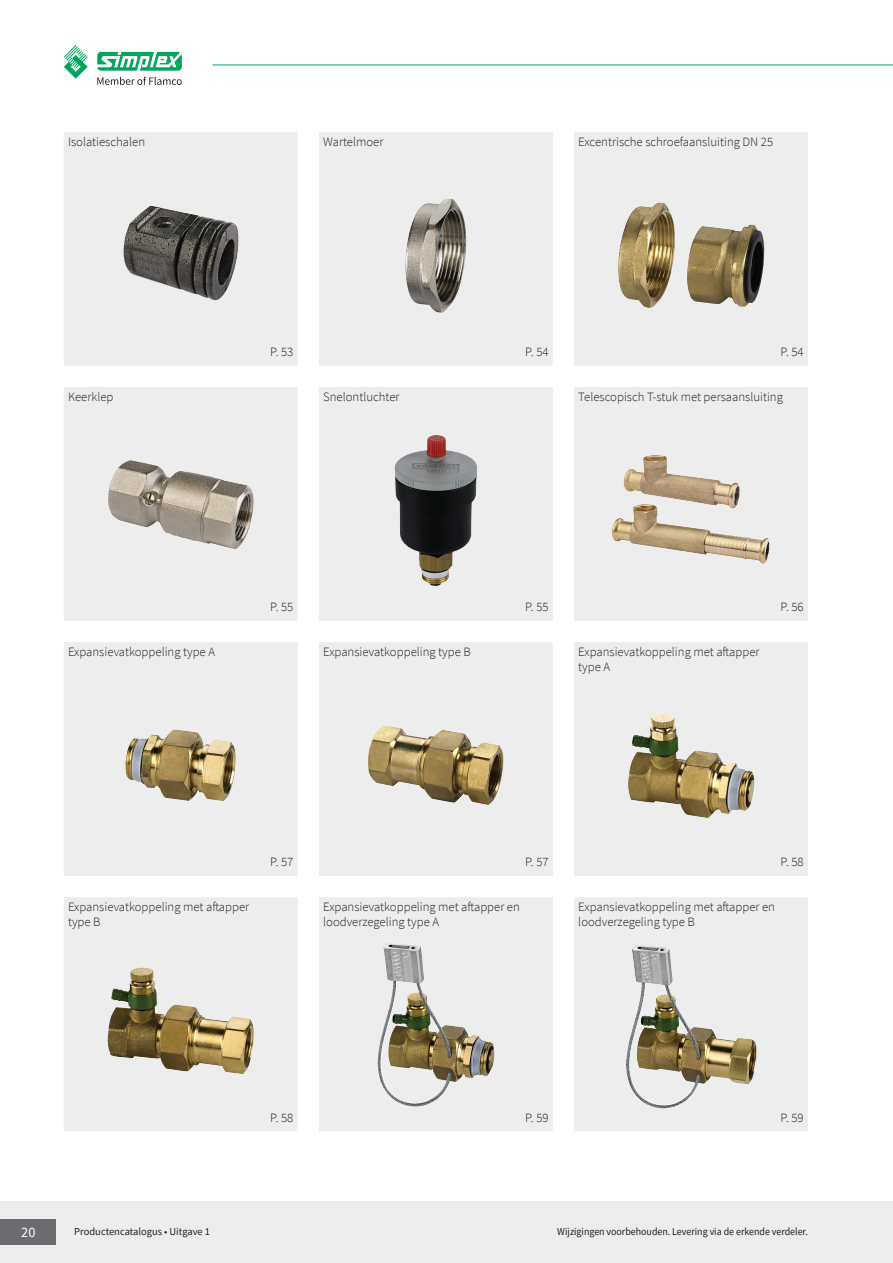
<style>
.page{position:relative;width:893px;height:1263px;background:#fff}
.page>*{position:absolute;margin:0;border:0;box-sizing:border-box;transform-origin:0 0}
.t1{font:14.25px "Source Sans Pro";color:#fff}
.t2{font:300 12.75px/15.3px "Source Sans Pro";color:#231f20}
.t3{font:10.5px "Source Sans Pro";letter-spacing:-.005em;color:#231f20;scale:.95 1}
.t4{font:10.5px "Source Sans Pro";letter-spacing:-.005em;color:#231f20}
</style>
<div class="page">
<div style="left:0;top:1201px;width:893px;height:62px;background:#ededee"></div>
<div style="left:0;top:1219px;width:55px;height:26px;background:#6c6d70"></div>
<hr style="left:213px;top:65px;width:680px;height:1px;background:#00a65d">
<svg style="left:64px;top:45px;width:24px;height:34px"></svg>
<svg style="left:97px;top:52px;width:85px;height:19px"></svg>
<svg style="left:97px;top:77px;width:85px;height:8px"></svg>
<div style="left:64px;top:897px;width:234px;height:234px;background:#ededee"></div>
<img style="left:107px;top:968px;width:147px;height:106px">
<div style="left:319px;top:897px;width:234px;height:234px;background:#ededee"></div>
<img style="left:377px;top:944px;width:118px;height:163px">
<div style="left:574px;top:897px;width:234px;height:234px;background:#ededee"></div>
<img style="left:625px;top:946px;width:132px;height:163px">
<div style="left:64px;top:642px;width:234px;height:234px;background:#ededee"></div>
<img style="left:125px;top:730px;width:111px;height:71px">
<div style="left:319px;top:642px;width:234px;height:234px;background:#ededee"></div>
<img style="left:368px;top:726px;width:136px;height:79px">
<div style="left:574px;top:642px;width:234px;height:234px;background:#ededee"></div>
<img style="left:627px;top:713px;width:128px;height:105px">
<div style="left:64px;top:387px;width:234px;height:234px;background:#ededee"></div>
<img style="left:108px;top:460px;width:146px;height:89px">
<div style="left:319px;top:387px;width:234px;height:234px;background:#ededee"></div>
<img style="left:395px;top:435px;width:82px;height:153px">
<svg style="left:574px;top:387px;width:234px;height:234px;fill:#ededee"></svg>
<img style="left:623px;top:455px;width:107px;height:53px">
<div style="left:64px;top:132px;width:234px;height:234px;background:#ededee"></div>
<img style="left:123px;top:205px;width:117px;height:96px">
<div style="left:319px;top:132px;width:234px;height:234px;background:#ededee"></div>
<img style="left:405px;top:199px;width:62px;height:114px">
<div style="left:574px;top:132px;width:234px;height:234px;background:#ededee"></div>
<img style="left:616px;top:202px;width:150px;height:106px">
<p class="t2" style="left:68px;top:134px;width:79px">Isolatieschalen</p>
<p class="t2" style="left:68px;top:389px;width:47px">Keerklep</p>
<p class="t2" style="left:323px;top:134px;width:62px">Wartelmoer</p>
<p class="t2" style="left:270px;top:344px;width:25px">P. 53</p>
<p class="t2" style="left:323px;top:389px;width:78px">Snelontluchter</p>
<p class="t2" style="left:578px;top:134px;width:196px">Excentrische schroefaansluiting DN 25</p>
<p class="t2" style="left:525px;top:344px;width:25px">P. 54</p>
<p class="t2" style="left:780px;top:344px;width:25px">P. 54</p>
<p class="t2" style="left:578px;top:389px;width:206px">Telescopisch T-stuk met persaansluiting</p>
<p class="t2" style="left:68px;top:644px;width:149px">Expansievatkoppeling type A</p>
<p class="t2" style="left:270px;top:599px;width:25px">P. 55</p>
<p class="t2" style="left:323px;top:644px;width:149px">Expansievatkoppeling type B</p>
<p class="t2" style="left:525px;top:599px;width:25px">P. 55</p>
<p class="t2" style="left:578px;top:644px;width:183px">Expansievatkoppeling met aftapper type A</p>
<p class="t2" style="left:780px;top:599px;width:25px">P. 56</p>
<p class="t2" style="left:68px;top:899px;width:183px">Expansievatkoppeling met aftapper type B</p>
<p class="t2" style="left:270px;top:854px;width:25px">P. 57</p>
<p class="t2" style="left:525px;top:854px;width:25px">P. 57</p>
<p class="t2" style="left:323px;top:899px;width:198px">Expansievatkoppeling met aftapper en loodverzegeling type A</p>
<p class="t2" style="left:780px;top:854px;width:25px">P. 58</p>
<p class="t2" style="left:578px;top:899px;width:198px">Expansievatkoppeling met aftapper en loodverzegeling type B</p>
<p class="t2" style="left:270px;top:1110px;width:25px">P. 58</p>
<p class="t2" style="left:525px;top:1110px;width:25px">P. 59</p>
<p class="t2" style="left:780px;top:1110px;width:25px">P. 59</p>
<p class="t1" style="left:21px;top:1223px;width:16px">20</p>
<p class="t4" style="left:74px;top:1224px;width:137px">Productencatalogus • Uitgave 1</p>
<p class="t3" style="left:557px;top:1224px;width:265px">Wijzigingen voorbehouden. Levering via de erkende verdeler.</p>
</div>
